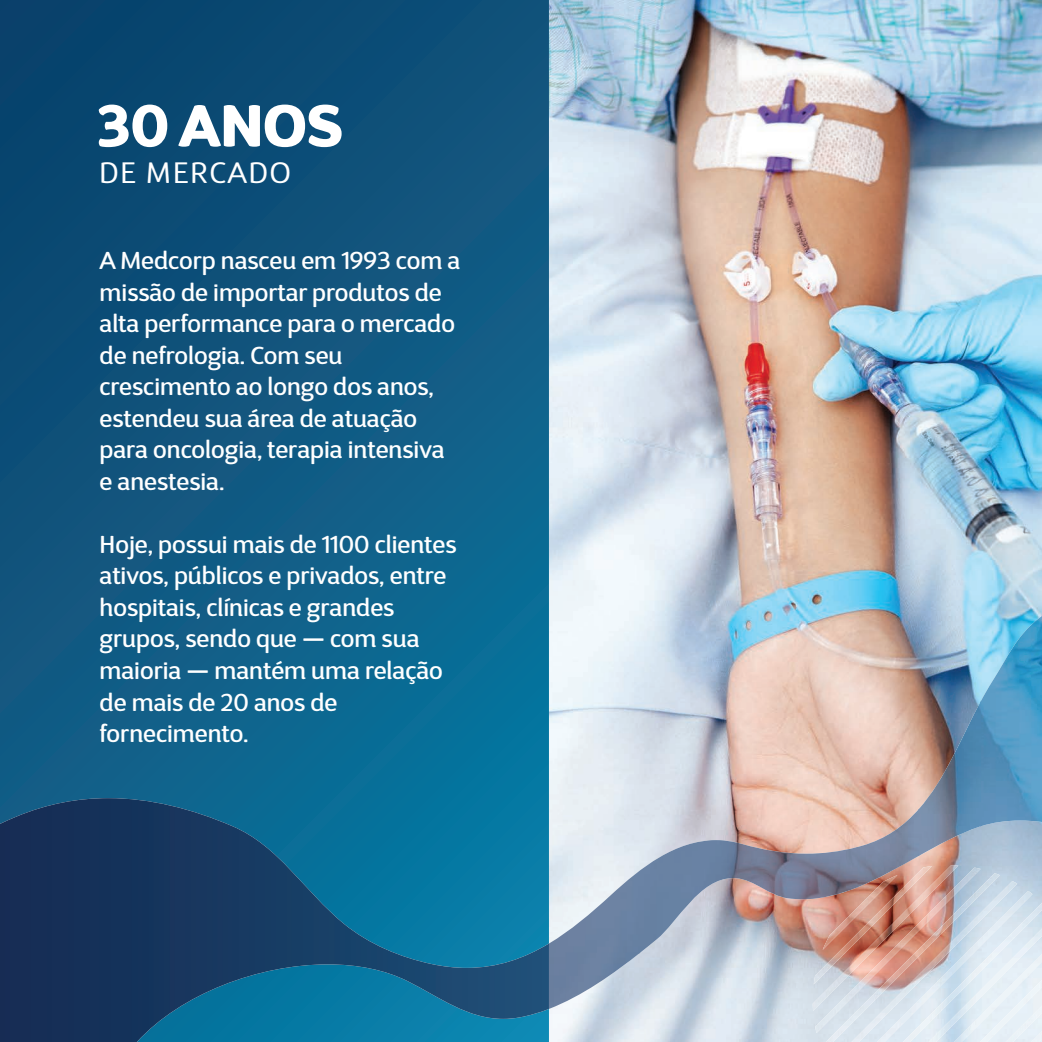
<style>
.page{position:relative;width:1042px;height:1042px;background:#fff}
.page>*{position:absolute;margin:0;border:0;box-sizing:border-box;transform-origin:0 0}
.t1{font:900 59.5px "D Sari";color:#fff}
.t2{font:29.4px "D Sari";letter-spacing:.05em;color:#fff}
.t3{font:500 24.5px/31.5px "D Sari";color:#fff}
</style>
<div class="page">
<svg style="left:0;top:0;width:549px;height:798px;background:#0e5780"></svg>
<img style="left:549px;top:0;width:493px;height:1042px">
<img style="left:815px;top:867px;width:165px;height:166px">
<img style="left:826px;top:873px;width:174px;height:169px">
<img style="left:851px;top:881px;width:166px;height:161px">
<img style="left:877px;top:891px;width:155px;height:151px">
<img style="left:903px;top:903px;width:139px;height:139px">
<img style="left:928px;top:928px;width:114px;height:114px">
<img style="left:954px;top:954px;width:88px;height:88px">
<div style="left:980px;top:980px;width:62px;height:62px;background:#e6f0f7"></div>
<img style="left:1005px;top:1005px;width:37px;height:37px">
<svg style="left:1031px;top:1031px;width:11px;height:11px"></svg>
<img style="left:0;top:798px;width:549px;height:244px">
<img style="left:980px;top:616px;width:62px;height:210px">
<img style="left:918px;top:701px;width:63px;height:155px">
<img style="left:856px;top:808px;width:63px;height:79px">
<img style="left:549px;top:840px;width:308px;height:113px">
<svg style="left:706px;top:840px;width:20px;height:1px"></svg>
<img style="left:549px;top:952px;width:91px;height:57px">
<h1 class="t1" style="left:97px;top:86px;width:247px">30 ANOS</h1>
<p class="t2" style="left:99px;top:154px;width:193px">DE MERCADO</p>
<p class="t3" style="left:100px;top:245px;width:362px">A Medcorp nasceu em 1993 com a missão de importar produtos de alta performance para o mercado de nefrologia. Com seu crescimento ao longo dos anos, estendeu sua área de atuação para oncologia, terapia intensiva e anestesia.</p>
<p class="t3" style="left:100px;top:528px;width:358px">Hoje, possui mais de 1100 clientes ativos, públicos e privados, entre hospitais, clínicas e grandes grupos, sendo que — com sua maioria — mantém uma relação de mais de 20 anos de fornecimento.</p>
</div>
